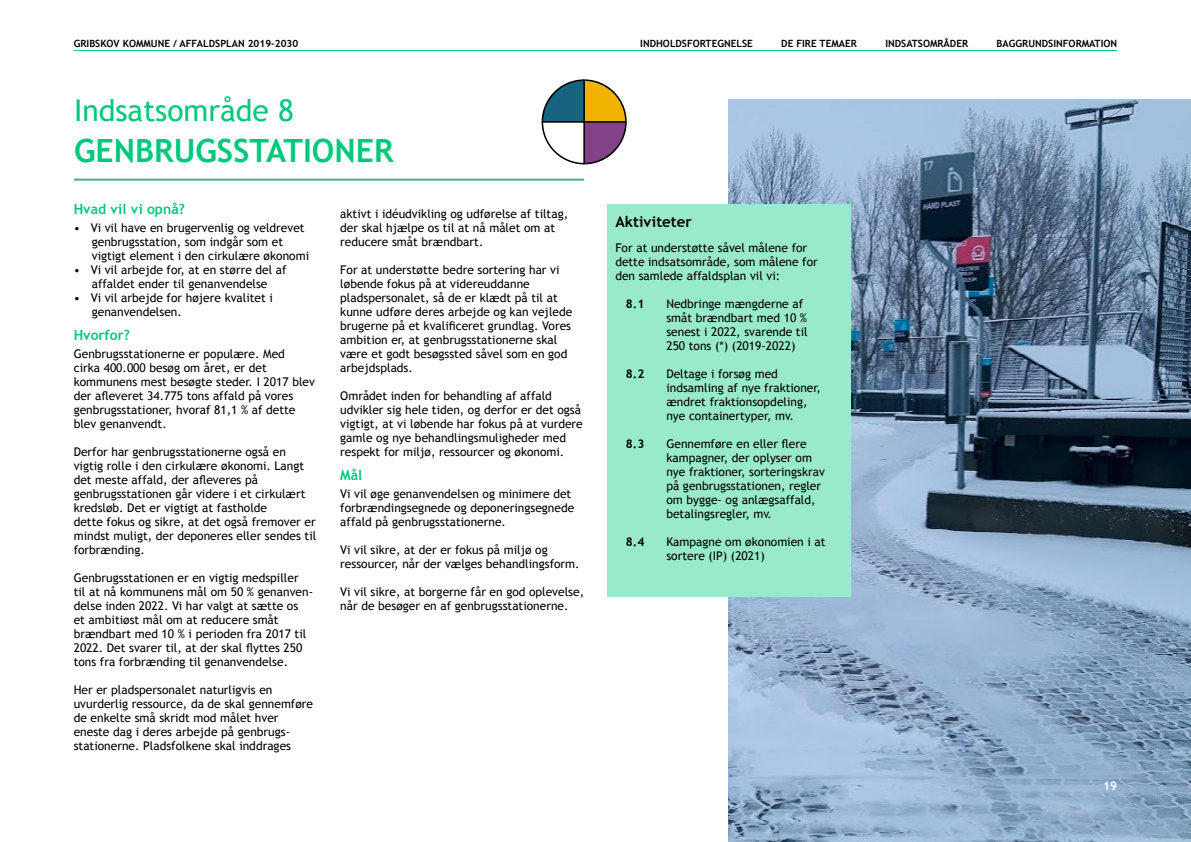
<style>
.page{position:relative;width:1191px;height:842px;background:#fff}
.page>*{position:absolute;margin:0;border:0;box-sizing:border-box;transform-origin:0 0}
.t1{font:700 32px "Trebuchet MS";color:#00c97c}
.t2{font:30px "Trebuchet MS";color:#00c97c}
.Brødtekst{font:700 15px "Trebuchet MS";color:#000}
.Mellemrubrik{font:700 14px "Trebuchet MS";color:#00c97c}
.Brødtekst-2{font:12px/14px "Trebuchet MS";color:#000}
.Brødtekst-3{font:700 12px "Trebuchet MS";color:#000}
.t3{font:700 12px "Trebuchet MS";color:#fff}
.t4{font:700 10px "Trebuchet MS";color:#000}
</style>
<div class="page">
<hr style="left:74px;top:50px;width:1043px;height:1px;background:#00c97c">
<hr style="left:74px;top:179px;width:510px;height:2px;background:#47b278">
<img style="left:729px;top:99px;width:462px;height:743px">
<div style="left:607px;top:204px;width:243px;height:392px;background:#99e9cb"></div>
<svg style="left:541px;top:79px;width:85px;height:85px"></svg>
<p class="t4" style="left:74px;top:37px;width:226px">GRIBSKOV KOMMUNE / AFFALDSPLAN 2019-2030</p>
<p class="t4" style="left:640px;top:37px;width:114px">INDHOLDSFORTEGNELSE</p>
<p class="t4" style="left:781px;top:37px;width:77px">DE FIRE TEMAER</p>
<p class="t4" style="left:885px;top:37px;width:84px">INDSATSOMRÅDER</p>
<p class="t4" style="left:996px;top:37px;width:122px">BAGGRUNDSINFORMATION</p>
<p class="t2" style="left:74px;top:93px;width:221px">Indsatsområde 8</p>
<p class="t1" style="left:74px;top:131px;width:321px">GENBRUGSSTATIONER</p>
<p class="Mellemrubrik" style="left:74px;top:200px;width:113px">Hvad vil vi opnå?</p>
<p class="Brødtekst-2" style="left:74px;top:221px;width:232px">• Vi vil have en brugervenlig og veldrevet</p>
<p class="Brødtekst-2" style="left:92px;top:235px;width:193px">genbrugsstation, som indgår som et</p>
<p class="Brødtekst-2" style="left:92px;top:249px;width:219px">vigtigt element i den cirkulære økonomi</p>
<p class="Brødtekst-2" style="left:74px;top:263px;width:214px">• Vi vil arbejde for, at en større del af</p>
<p class="Brødtekst-2" style="left:92px;top:277px;width:177px">affaldet ender til genanvendelse</p>
<p class="Brødtekst-2" style="left:74px;top:291px;width:201px">• Vi vil arbejde for højere kvalitet i</p>
<p class="Brødtekst-2" style="left:92px;top:305px;width:92px">genanvendelsen.</p>
<p class="Mellemrubrik" style="left:74px;top:326px;width:58px">Hvorfor?</p>
<p class="Brødtekst-2" style="left:74px;top:347px;width:213px">Genbrugsstationerne er populære. Med</p>
<p class="Brødtekst-2" style="left:74px;top:361px;width:195px">cirka 400.000 besøg om året, er det</p>
<p class="Brødtekst-2" style="left:74px;top:375px;width:243px">kommunens mest besøgte steder. I 2017 blev der afleveret 34.775 tons affald på vores genbrugsstationer, hvoraf 81,1 % af dette blev genanvendt.</p>
<p class="Brødtekst-2" style="left:74px;top:445px;width:214px">Derfor har genbrugsstationerne også en</p>
<p class="Brødtekst-2" style="left:74px;top:459px;width:232px">vigtig rolle i den cirkulære økonomi. Langt det meste affald, der afleveres på</p>
<p class="Brødtekst-2" style="left:74px;top:487px;width:233px">genbrugsstationen går videre i et cirkulært kredsløb. Det er vigtigt at fastholde</p>
<p class="Brødtekst-2" style="left:74px;top:515px;width:244px;text-align:justify">dette fokus og sikre, at det også fremover er mindst muligt, der deponeres eller sendes til forbrænding.</p>
<p class="Brødtekst-2" style="left:74px;top:571px;width:226px">Genbrugsstationen er en vigtig medspiller</p>
<p class="Brødtekst-2" style="left:74px;top:585px;width:241px">til at nå kommunens mål om 50 % genanven&shy;delse inden 2022. Vi har valgt at sætte os</p>
<p class="Brødtekst-2" style="left:74px;top:613px;width:206px">et ambitiøst mål om at reducere småt</p>
<p class="Brødtekst-2" style="left:74px;top:627px;width:234px">brændbart med 10 % i perioden fra 2017 til<br>2022. Det svarer til, at der skal flyttes 250 tons fra forbrænding til genanvendelse.</p>
<p class="Brødtekst-2" style="left:74px;top:683px;width:200px">Her er pladspersonalet naturligvis en</p>
<p class="Brødtekst-2" style="left:74px;top:697px;width:241px">uvurderlig ressource, da de skal gennemføre de enkelte små skridt mod målet hver</p>
<p class="Brødtekst-2" style="left:74px;top:725px;width:218px">eneste dag i deres arbejde på genbrugs-</p>
<p class="Brødtekst-2" style="left:74px;top:739px;width:219px">stationerne. Pladsfolkene skal inddrages</p>
<p class="Brødtekst-2" style="left:340px;top:207px;width:229px">aktivt i idéudvikling og udførelse af tiltag, der skal hjælpe os til at nå målet om at</p>
<p class="Brødtekst-2" style="left:340px;top:235px;width:145px">reducere småt brændbart.</p>
<p class="Brødtekst-2" style="left:340px;top:263px;width:221px">For at understøtte bedre sortering har vi løbende fokus på at videreuddanne</p>
<p class="Brødtekst-2" style="left:340px;top:291px;width:233px">pladspersonalet, så de er klædt på til at kunne udføre deres arbejde og kan vejlede brugerne på et kvalificeret grundlag. Vores ambition er, at genbrugsstationerne skal være et godt besøgssted såvel som en god arbejdsplads.</p>
<p class="Brødtekst-2" style="left:340px;top:389px;width:213px">Området inden for behandling af affald</p>
<p class="Brødtekst-2" style="left:340px;top:403px;width:244px">udvikler sig hele tiden, og derfor er det også vigtigt, at vi løbende har fokus på at vurdere gamle og nye behandlingsmuligheder med respekt for miljø, ressourcer og økonomi.</p>
<p class="Mellemrubrik" style="left:340px;top:466px;width:24px">Mål</p>
<p class="Brødtekst-2" style="left:340px;top:487px;width:235px">Vi vil øge genanvendelsen og minimere det forbrændingsegnede og deponeringsegnede affald på genbrugsstationerne.</p>
<p class="Brødtekst-2" style="left:340px;top:543px;width:209px">Vi vil sikre, at der er fokus på miljø og</p>
<p class="Brødtekst-2" style="left:340px;top:557px;width:241px">ressourcer, når der vælges behandlingsform.</p>
<p class="Brødtekst-2" style="left:340px;top:585px;width:245px">Vi vil sikre, at borgerne får en god oplevelse, når de besøger en af genbrugsstationerne.</p>
<p class="Brødtekst" style="left:615px;top:212px;width:78px">Aktiviteter</p>
<p class="Brødtekst-2" style="left:615px;top:240px;width:193px">For at understøtte såvel målene for</p>
<p class="Brødtekst-2" style="left:615px;top:254px;width:204px">dette indsatsområde, som målene for</p>
<p class="Brødtekst-2" style="left:615px;top:268px;width:166px">den samlede affaldsplan vil vi:</p>
<p class="Brødtekst-3" style="left:626px;top:296px;width:20px">8.1</p>
<p class="Brødtekst-2" style="left:666px;top:297px;width:138px">Nedbringe mængderne af</p>
<p class="Brødtekst-2" style="left:666px;top:311px;width:142px">småt brændbart med 10 %</p>
<p class="Brødtekst-2" style="left:666px;top:325px;width:143px">senest i 2022, svarende til</p>
<p class="Brødtekst-2" style="left:666px;top:339px;width:131px">250 tons (*) (2019-2022)</p>
<p class="Brødtekst-2" style="left:666px;top:367px;width:113px">Deltage i forsøg med</p>
<p class="Brødtekst-2" style="left:666px;top:381px;width:156px">indsamling af nye fraktioner, ændret fraktionsopdeling,</p>
<p class="Brødtekst-2" style="left:666px;top:409px;width:129px">nye containertyper, mv.</p>
<p class="Brødtekst-2" style="left:666px;top:437px;width:147px">Gennemføre en eller flere kampagner, der oplyser om</p>
<p class="Brødtekst-2" style="left:666px;top:465px;width:160px">nye fraktioner, sorteringskrav på genbrugsstationen, regler om bygge- og anlægsaffald, betalingsregler, mv.</p>
<p class="Brødtekst-2" style="left:666px;top:535px;width:161px">Kampagne om økonomien i at sortere (IP) (2021)</p>
<p class="Brødtekst-3" style="left:626px;top:366px;width:20px">8.2</p>
<p class="Brødtekst-3" style="left:626px;top:436px;width:20px">8.3</p>
<p class="Brødtekst-3" style="left:626px;top:534px;width:20px">8.4</p>
<p class="t3" style="left:1103px;top:778px;width:16px">19</p>
</div>
